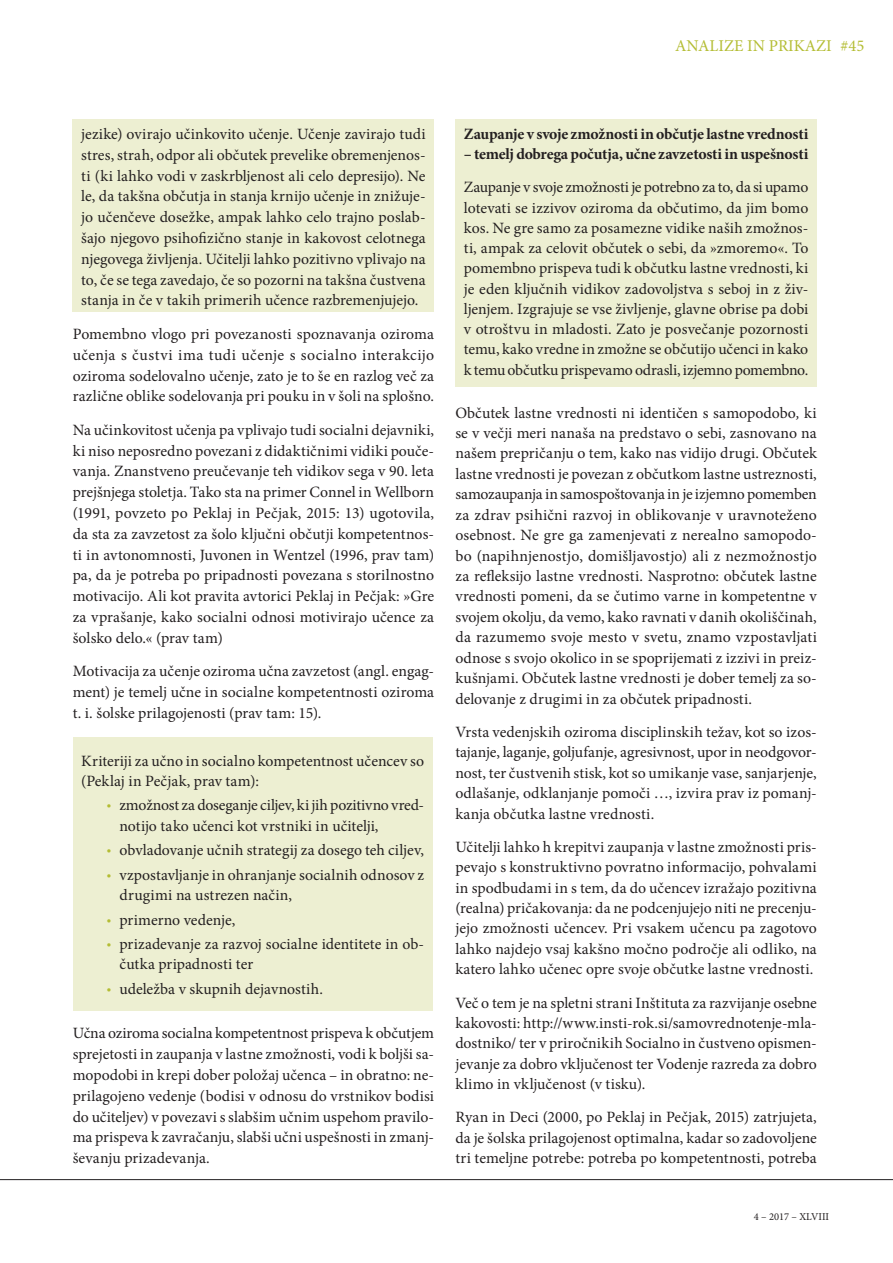
<style>
.page{position:relative;width:893px;height:1263px;background:#fff}
.page>*{position:absolute;margin:0;border:0;box-sizing:border-box;transform-origin:0 0}
.t1{font:16.5px "Minion Pro";color:#b4bd34}
.t2{font:15.75px/20.4px "Minion Pro";color:#231f20;text-align:justify}
.t3{font:700 15.75px "Minion Pro";letter-spacing:-.005em;color:#231f20}
.t4{font:10.5px "Minion Pro";color:#231f20}
.s1{font-family:"Myriad Pro";color:#b4bd34}
.s2{font-style:italic}
</style>
<div class="page">
<hr style="left:0;top:1179px;width:893px;height:1px;background:#231f20">
<div style="left:73px;top:119px;width:361px;height:192px;background:#edefd2"></div>
<div style="left:73px;top:737px;width:360px;height:274px;background:#edefd2"></div>
<div style="left:455px;top:119px;width:362px;height:268px;background:#edefd2"></div>
<p class="t1" style="left:675px;top:35px;width:191px">ANALIZE IN PRIKAZI #45</p>
<p class="t2" style="left:81px;top:124px;width:346px;line-height:20.9px">jezike) ovirajo učinkovito učenje. Učenje zavirajo tudi stres, strah, odpor ali občutek prevelike obremenjenos&shy;ti (ki lahko vodi v zaskrbljenost ali celo depresijo). Ne le, da takšna občutja in stanja krnijo učenje in znižuje&shy;jo učenčeve dosežke, ampak lahko celo trajno poslab&shy;šajo njegovo psihofizično stanje in kakovost celotnega njegovega življenja. Učitelji lahko pozitivno vplivajo na to, če se tega zavedajo, če so pozorni na takšna čustvena stanja in če v takih primerih učence razbremenjujejo.</p>
<p class="t2" style="left:73px;top:323px;width:363px;line-height:20.9px">Pomembno vlogo pri povezanosti spoznavanja oziroma učenja s čustvi ima tudi učenje s socialno interakcijo oziroma sodelovalno učenje, zato je to še en razlog več za različne oblike sodelovanja pri pouku in v šoli na splošno.</p>
<p class="t2" style="left:73px;top:419px;width:363px;line-height:20.9px">Na učinkovitost učenja pa vplivajo tudi socialni dejavniki, ki niso neposredno povezani z didaktičnimi vidiki pouče&shy;vanja. Znanstveno preučevanje teh vidikov sega v 90. leta prejšnjega stoletja. Tako sta na primer Connel in Wellborn (1991, povzeto po Peklaj in Pečjak, 2015: 13) ugotovila, da sta za zavzetost za šolo ključni občutji kompetentnos&shy;ti in avtonomnosti, Juvonen in Wentzel (1996, prav tam) pa, da je potreba po pripadnosti povezana s storilnostno motivacijo. Ali kot pravita avtorici Peklaj in Pečjak: »Gre za vprašanje, kako socialni odnosi motivirajo učence za šolsko delo.« (prav tam)</p>
<p class="t2" style="left:73px;top:661px;width:363px;line-height:20.9px">Motivacija za učenje oziroma učna zavzetost (angl. engag&shy;ment) je temelj učne in socialne kompetentnosti oziroma t. i. šolske prilagojenosti (prav tam: 15).</p>
<p class="t2" style="left:81px;top:751px;width:344px">Kriteriji za učno in socialno kompetentnost učencev so (Peklaj in Pečjak, prav tam):</p>
<p class="t2" style="left:119px;top:795px;width:306px;text-indent:-13px"><span class="s1">•</span> zmožnost za doseganje ciljev, ki jih pozitivno vred&shy;notijo tako učenci kot vrstniki in učitelji,</p>
<p class="t2" style="left:107px;top:840px;width:319px"><span class="s1">•</span> obvladovanje učnih strategij za dosego teh ciljev,</p>
<p class="t2" style="left:119px;top:865px;width:306px;text-indent:-13px"><span class="s1">•</span> vzpostavljanje in ohranjanje socialnih odnosov z drugimi na ustrezen način,</p>
<p class="t2" style="left:107px;top:909px;width:130px"><span class="s1">•</span> primerno vedenje,</p>
<p class="t2" style="left:119px;top:934px;width:306px;text-indent:-13px"><span class="s1">•</span> prizadevanje za razvoj socialne identitete in ob&shy;čutka pripadnosti ter</p>
<p class="t2" style="left:107px;top:979px;width:218px"><span class="s1">•</span> udeležba v skupnih dejavnostih.</p>
<p class="t2" style="left:73px;top:1023px;width:363px;line-height:20.9px">Učna oziroma socialna kompetentnost prispeva k občutjem sprejetosti in zaupanja v lastne zmožnosti, vodi k boljši sa&shy;mopodobi in krepi dober položaj učenca – in obratno: ne&shy;prilagojeno vedenje (bodisi v odnosu do vrstnikov bodisi do učiteljev) v povezavi s slabšim učnim uspehom pravilo&shy;ma prispeva k zavračanju, slabši učni uspešnosti in zmanj&shy;ševanju prizadevanja.</p>
<p class="t3" style="left:464px;top:123px;width:346px">Zaupanje v svoje zmožnosti in občutje lastne vrednosti</p>
<p class="t3" style="left:464px;top:143px;width:346px">– temelj dobrega počutja, učne zavzetosti in uspešnosti</p>
<p class="t2" style="left:464px;top:177px;width:346px">Zaupanje v svoje zmožnosti je potrebno za to, da si upamo lotevati se izzivov oziroma da občutimo, da jim bomo kos. Ne gre samo za posamezne vidike naših zmožnos&shy;ti, ampak za celovit občutek o sebi, da »zmoremo«. To pomembno prispeva tudi k občutku lastne vrednosti, ki je eden ključnih vidikov zadovoljstva s seboj in z živ&shy;ljenjem. Izgrajuje se vse življenje, glavne obrise pa dobi v otroštvu in mladosti. Zato je posvečanje pozornosti temu, kako vredne in zmožne se občutijo učenci in kako k temu občutku prispevamo odrasli, izjemno pomembno.</p>
<p class="t2" style="left:455px;top:402px;width:363px">Občutek lastne vrednosti ni identičen s samopodobo<span class="s2">,</span> ki se v večji meri nanaša na predstavo o sebi, zasnovano na našem prepričanju o tem, kako nas vidijo drugi. Občutek lastne vrednosti je povezan z občutkom lastne ustreznosti, samozaupanja in samospoštovanja in je izjemno pomemben za zdrav psihični razvoj in oblikovanje v uravnoteženo osebnost. Ne gre ga zamenjevati z nerealno samopodo&shy;bo (napihnjenostjo, domišljavostjo) ali z nezmožnostjo za refleksijo lastne vrednosti. Nasprotno: občutek lastne vrednosti pomeni, da se čutimo varne in kompetentne v svojem okolju, da vemo, kako ravnati v danih okoliščinah, da razumemo svoje mesto v svetu, znamo vzpostavljati odnose s svojo okolico in se spoprijemati z izzivi in preiz&shy;kušnjami. Občutek lastne vrednosti je dober temelj za so&shy;delovanje z drugimi in za občutek pripadnosti.</p>
<p class="t2" style="left:455px;top:722px;width:363px">Vrsta vedenjskih oziroma disciplinskih težav, kot so izos&shy;tajanje, laganje, goljufanje, agresivnost, upor in neodgovor&shy;nost, ter čustvenih stisk, kot so umikanje vase, sanjarjenje, odlašanje, odklanjanje pomoči …, izvira prav iz pomanj&shy;kanja občutka lastne vrednosti.</p>
<p class="t2" style="left:455px;top:836px;width:363px">Učitelji lahko h krepitvi zaupanja v lastne zmožnosti pris&shy;pevajo s konstruktivno povratno informacijo, pohvalami in spodbudami in s tem, da do učencev izražajo pozitivna (realna) pričakovanja: da ne podcenjujejo niti ne precenju&shy;jejo zmožnosti učencev. Pri vsakem učencu pa zagotovo lahko najdejo vsaj kakšno močno področje ali odliko, na katero lahko učenec opre svoje občutke lastne vrednosti.</p>
<p class="t2" style="left:455px;top:992px;width:363px">Več o tem je na spletni strani Inštituta za razvijanje osebne kakovosti: http://www.insti-rok.si/samovrednotenje-mla&shy;dostniko/ ter v priročnikih Socialno in čustveno opismen&shy;jevanje za dobro vključenost ter Vodenje razreda za dobro klimo in vključenost (v tisku).</p>
<p class="t2" style="left:455px;top:1107px;width:363px">Ryan in Deci (2000, po Peklaj in Pečjak, 2015) zatrjujeta, da je šolska prilagojenost optimalna, kadar so zadovoljene tri temeljne potrebe: potreba po kompetentnosti, potreba</p>
<p class="t4" style="left:754px;top:1210px;width:77px">4 – 2017 – XLVIII</p>
</div>
